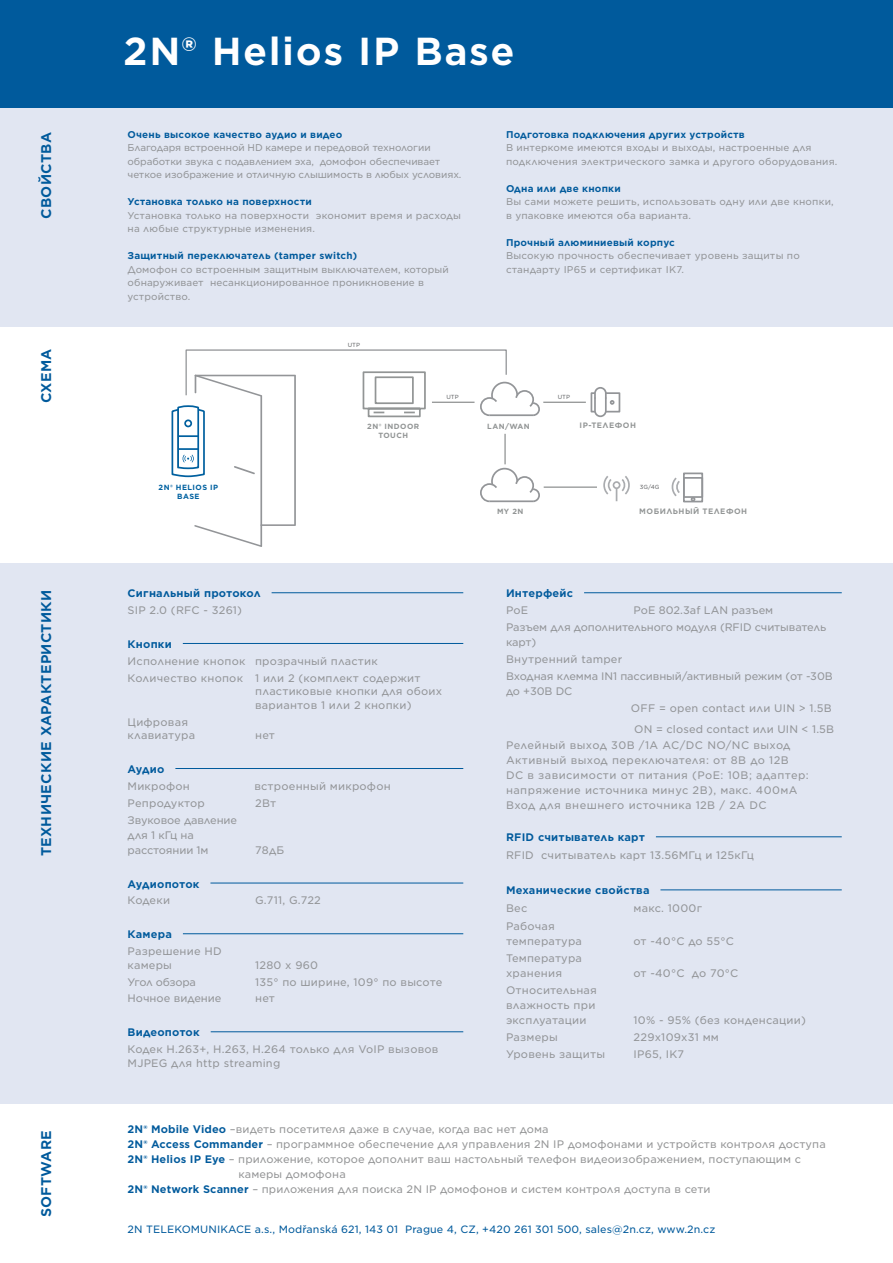
<style>
.page{position:relative;width:893px;height:1263px;background:#fff}
.page>*{position:absolute;margin:0;border:0;box-sizing:border-box;transform-origin:0 0}
.t1{font:700 37.5px "Gotham S Sm";letter-spacing:.04em;color:#fff}
.t2{font:700 13.5px "Gotham S Sm";letter-spacing:.02em;color:#005a9c}
.t3{font:10.5px/13.5px "Gotham S Sm";letter-spacing:.02em;color:#939598}
.t4{font:10.5px "Gotham S Sm";letter-spacing:.01em;color:#949596}
.t5{font:10.5px/15px "Gotham S Sm";letter-spacing:.04em;color:#939598}
.t6{font:10.5px/17px "Gotham S Sm";letter-spacing:-.01em;color:#939598}
.t7{font:700 10.5px "Gotham S Sm";letter-spacing:.02em;color:#005a9c}
.t8{font:10.5px "Gotham S Sm";color:#939598}
.t9{font:10.5px "Gotham S Sm";letter-spacing:-.03em;color:#939598}
.t10{font:10.2px "Gotham S Sm";letter-spacing:.01em;color:#005a9c}
.t11{font:9.45px/13.5px "Gotham S Sm";letter-spacing:.01em;color:#939598}
.t12{font:700 9.45px "Gotham S Sm";letter-spacing:.02em;color:#005a9c}
.t13{font:9.45px/13.5px "Gotham S Sm";letter-spacing:-.01em;color:#939598}
.t14{font:700 7.5px "Gotham S Sm";letter-spacing:.06em;color:#929595}
.t15{font:700 7.5px/9px "Gotham";letter-spacing:.06em;color:#929595;text-align:center}
.t16{font:700 7.5px/9px "Gotham";letter-spacing:.06em;color:#0061a0;text-align:center}
.t17{font:5.7px "Gotham S Sm";color:#67696b}
.t18{font:5.7px "Gotham S Sm";color:#68696b}
.s1{font-weight:700;color:#005a9c}
</style>
<div class="page">
<div style="left:0;top:104px;width:893px;height:223px;background:#e1e6f2"></div>
<div style="left:0;top:563px;width:893px;height:541px;background:#e1e6f2"></div>
<hr style="left:272px;top:592px;width:191px;height:1px;background:#005a9c">
<hr style="left:183px;top:643px;width:280px;height:1px;background:#005a9c">
<hr style="left:175px;top:768px;width:288px;height:1px;background:#005a9c">
<hr style="left:210px;top:883px;width:253px;height:1px;background:#005a9c">
<hr style="left:183px;top:933px;width:280px;height:1px;background:#005a9c">
<hr style="left:211px;top:1031px;width:252px;height:1px;background:#005a9c">
<hr style="left:584px;top:592px;width:258px;height:1px;background:#005a9c">
<hr style="left:656px;top:836px;width:186px;height:1px;background:#005a9c">
<hr style="left:660px;top:889px;width:182px;height:1px;background:#005a9c">
<div style="left:0;top:0;width:893px;height:107px;background:#005a9c"></div>
<svg style="left:171px;top:349px;width:369px;height:198px"></svg>
<div style="left:184px;top:419px;width:8px;height:8px;border:2px solid #00609f;border-radius:50%"></div>
<hr style="left:178px;top:435px;width:20px;height:2px;background:#00609f">
<hr style="left:178px;top:448px;width:20px;height:2px;background:#00609f">
<hr style="left:543px;top:402px;width:43px;height:1px;background:#929595">
<hr style="left:504px;top:434px;width:2px;height:30px;background:#929595">
<div style="left:605px;top:392px;width:15px;height:20px;border:2px solid #939598"></div>
<div style="left:591px;top:392px;width:5px;height:20px;border:2px solid #939598"></div>
<svg style="left:593px;top:387px;width:21px;height:31px"></svg>
<hr style="left:544px;top:486px;width:53px;height:2px;background:#929595">
<div style="left:683px;top:472px;width:20px;height:30px;border:2px solid #939598"></div>
<svg style="left:691px;top:498px;width:4px;height:4px"></svg>
<div style="left:683px;top:477px;width:20px;height:21px;border:2px solid #939598"></div>
<svg style="left:603px;top:476px;width:27px;height:25px"></svg>
<svg style="left:671px;top:477px;width:9px;height:19px"></svg>
<p class="t2" style="left:37px;top:219px;width:88px;rotate:-90deg">СВОЙСТВА</p>
<p class="t2" style="left:37px;top:403px;width:56px;rotate:-90deg">СХЕМА</p>
<p class="t2" style="left:37px;top:856px;width:268px;rotate:-90deg">ТЕХНИЧЕСКИЕ ХАРАКТЕРИСТИКИ</p>
<p class="t2" style="left:37px;top:1217px;width:89px;rotate:-90deg">SOFTWARE</p>
<h1 class="t1" style="left:123px;top:26px;width:393px">2N® Helios IP Base</h1>
<p class="t12" style="left:128px;top:128px;width:216px">Очень высокое качество аудио и видео</p>
<p class="t13" style="left:128px;top:141px;width:335px">Благодаря встроенной HD камере и передовой технологии обработки звука с подавлением эха, домофон обеспечивает четкое изображение и отличную слышимость в любых условиях.</p>
<p class="t12" style="left:128px;top:195px;width:186px">Установка только на поверхности</p>
<p class="t11" style="left:128px;top:208px;width:335px">Установка только на поверхности экономит время и расходы на любые структурные изменения.</p>
<p class="t12" style="left:128px;top:249px;width:231px">Защитный переключатель (tamper switch)</p>
<p class="t11" style="left:128px;top:262px;width:323px">Домофон со встроенным защитным выключателем, который обнаруживает несанкционированное проникновение в устройство.</p>
<p class="t12" style="left:506px;top:128px;width:240px">Подготовка подключения других устройств</p>
<p class="t11" style="left:506px;top:141px;width:333px">В интеркоме имеются входы и выходы, настроенные для подключения электрического замка и другого оборудования.</p>
<p class="t12" style="left:506px;top:182px;width:116px">Одна или две кнопки</p>
<p class="t11" style="left:506px;top:195px;width:329px">Вы сами можете решить, использовать одну или две кнопки, в упаковке имеются оба варианта.</p>
<p class="t12" style="left:506px;top:236px;width:170px">Прочный алюминиевый корпус</p>
<p class="t11" style="left:506px;top:249px;width:295px">Высокую прочность обеспечивает уровень защиты по стандарту IP65 и сертификат IK7.</p>
<p class="t17" style="left:348px;top:342px;width:14px">UTP</p>
<p class="t17" style="left:446px;top:393px;width:14px">UTP</p>
<p class="t17" style="left:558px;top:393px;width:14px">UTP</p>
<p class="t15" style="left:367px;top:422px;width:53px">2N® INDOOR<br>TOUCH</p>
<p class="t15" style="left:487px;top:422px;width:44px">LAN/WAN</p>
<p class="t14" style="left:580px;top:420px;width:58px">IP-ТЕЛЕФОН</p>
<p class="t16" style="left:159px;top:483px;width:61px">2N® HELIOS IP<br>BASE</p>
<p class="t18" style="left:640px;top:483px;width:21px">3G/4G</p>
<p class="t15" style="left:497px;top:506px;width:28px">MY 2N</p>
<p class="t14" style="left:639px;top:506px;width:109px">МОБИЛЬНЫЙ ТЕЛЕФОН</p>
<p class="t7" style="left:128px;top:586px;width:135px">Сигнальный протокол</p>
<p class="t3" style="left:128px;top:603px;width:116px">SIP 2.0 (RFC - 3261)</p>
<p class="t7" style="left:128px;top:637px;width:46px">Кнопки</p>
<p class="t3" style="left:128px;top:652px;width:295px;line-height:17px">Исполнение кнопок прозрачный пластик<br>Количество кнопок 1 или 2 (комплект содержит</p>
<p class="t3" style="left:255px;top:684px;width:189px">пластиковые кнопки для обоих вариантов 1 или 2 кнопки)</p>
<p class="t3" style="left:128px;top:715px;width:69px">Цифровая клавиатура</p>
<p class="t3" style="left:255px;top:728px;width:21px">нет</p>
<p class="t7" style="left:128px;top:762px;width:38px">Аудио</p>
<p class="t3" style="left:128px;top:779px;width:64px">Микрофон</p>
<p class="t3" style="left:254px;top:779px;width:138px">встроенный микрофон</p>
<p class="t3" style="left:128px;top:796px;width:79px">Репродуктор</p>
<p class="t3" style="left:255px;top:796px;width:23px">2Вт</p>
<p class="t6" style="left:128px;top:812px;width:111px;line-height:15px">Звуковое давление для 1 кГц на расстоянии 1м</p>
<p class="t3" style="left:255px;top:843px;width:31px">78дБ</p>
<p class="t7" style="left:128px;top:876px;width:73px">Аудиопоток</p>
<p class="t3" style="left:128px;top:894px;width:44px">Кодеки</p>
<p class="t3" style="left:255px;top:894px;width:67px">G.711, G.722</p>
<p class="t7" style="left:128px;top:927px;width:46px">Камера</p>
<p class="t3" style="left:128px;top:944px;width:96px">Разрешение HD камеры</p>
<p class="t3" style="left:255px;top:958px;width:64px">1280 x 960</p>
<p class="t9" style="left:128px;top:975px;width:70px">Угол обзора</p>
<p class="t3" style="left:255px;top:975px;width:189px">135° по ширине, 109° по высоте</p>
<p class="t8" style="left:128px;top:991px;width:95px">Ночное видение</p>
<p class="t3" style="left:255px;top:992px;width:21px">нет</p>
<p class="t7" style="left:128px;top:1025px;width:74px">Видеопоток</p>
<p class="t3" style="left:128px;top:1042px;width:312px">Кодек H.263+, H.263, H.264 только для VoIP вызовов<br>MJPEG для http streaming</p>
<p class="t7" style="left:506px;top:586px;width:69px">Интерфейс</p>
<p class="t3" style="left:506px;top:603px;width:24px">PoE</p>
<p class="t6" style="left:506px;top:602px;width:322px;text-indent:128px">PoE 802.3af LAN разъем<br>Разъем для дополнительного модуля (RFID считыватель</p>
<p class="t6" style="left:506px;top:633px;width:328px">карт)<br>Внутренний tamper<br>Входная клемма IN1 пассивный/активный режим (от -30В</p>
<p class="t3" style="left:506px;top:684px;width:68px">до +30В DC</p>
<p class="t3" style="left:631px;top:697px;width:205px;line-height:20.7px;text-align:center">OFF = open contact или UIN &gt; 1.5В<br>ON = closed contact или UIN &lt; 1.5В</p>
<p class="t5" style="left:506px;top:738px;width:304px">Релейный выход 30В /1A AC/DC NO/NC выход Активный выход переключателя: от 8В до 12В<br>DC в зависимости от питания (PoE: 10В; адаптер: напряжение источника минус 2В), макс. 400мА Вход для внешнего источника 12В / 2A DC</p>
<p class="t7" style="left:506px;top:830px;width:140px">RFID считыватель карт</p>
<p class="t3" style="left:506px;top:848px;width:250px">RFID считыватель карт 13.56МГц и 125кГц</p>
<p class="t7" style="left:506px;top:883px;width:145px">Механические свойства</p>
<p class="t3" style="left:506px;top:901px;width:23px">Вес</p>
<p class="t3" style="left:634px;top:901px;width:70px">макс. 1000г</p>
<p class="t3" style="left:506px;top:919px;width:78px;line-height:15px">Рабочая температура</p>
<p class="t3" style="left:634px;top:934px;width:102px">от -40°C до 55°C</p>
<p class="t3" style="left:506px;top:950px;width:78px;line-height:15px">Температура хранения</p>
<p class="t3" style="left:506px;top:982px;width:92px;line-height:15px">Относительная влажность при эксплуатации</p>
<p class="t3" style="left:634px;top:966px;width:106px">от -40°C до 70°C</p>
<p class="t3" style="left:634px;top:1013px;width:174px">10% - 95% (без конденсации)</p>
<p class="t3" style="left:506px;top:1030px;width:53px">Размеры</p>
<p class="t3" style="left:634px;top:1030px;width:87px">229x109x31 мм</p>
<p class="t3" style="left:506px;top:1047px;width:101px">Уровень защиты</p>
<p class="t3" style="left:634px;top:1047px;width:52px">IP65, IK7</p>
<p class="t4" style="left:128px;top:1121px;width:423px"><span class="s1">2N® Mobile Video</span> –видеть посетителя даже в случае, когда вас нет дома</p>
<p class="t4" style="left:128px;top:1136px;width:700px"><span class="s1">2N® Access Commander</span> – программное обеспечение для управления 2N IP домофонами и устройств контроля доступа</p>
<p class="t4" style="left:128px;top:1151px;width:675px"><span class="s1">2N® Helios IP Eye</span> – приложение, которое дополнит ваш настольный телефон видеоизображением, поступающим с</p>
<p class="t4" style="left:238px;top:1166px;width:109px">камеры домофона</p>
<p class="t4" style="left:128px;top:1182px;width:585px"><span class="s1">2N® Network Scanner</span> – приложения для поиска 2N IP домофонов и систем контроля доступа в сети</p>
<p class="t10" style="left:128px;top:1222px;width:589px">2N TELEKOMUNIKACE a.s., Modřanská 621, 143 01 Prague 4, CZ, +420 261 301 500, sales@2n.cz, www.2n.cz</p>
</div>
